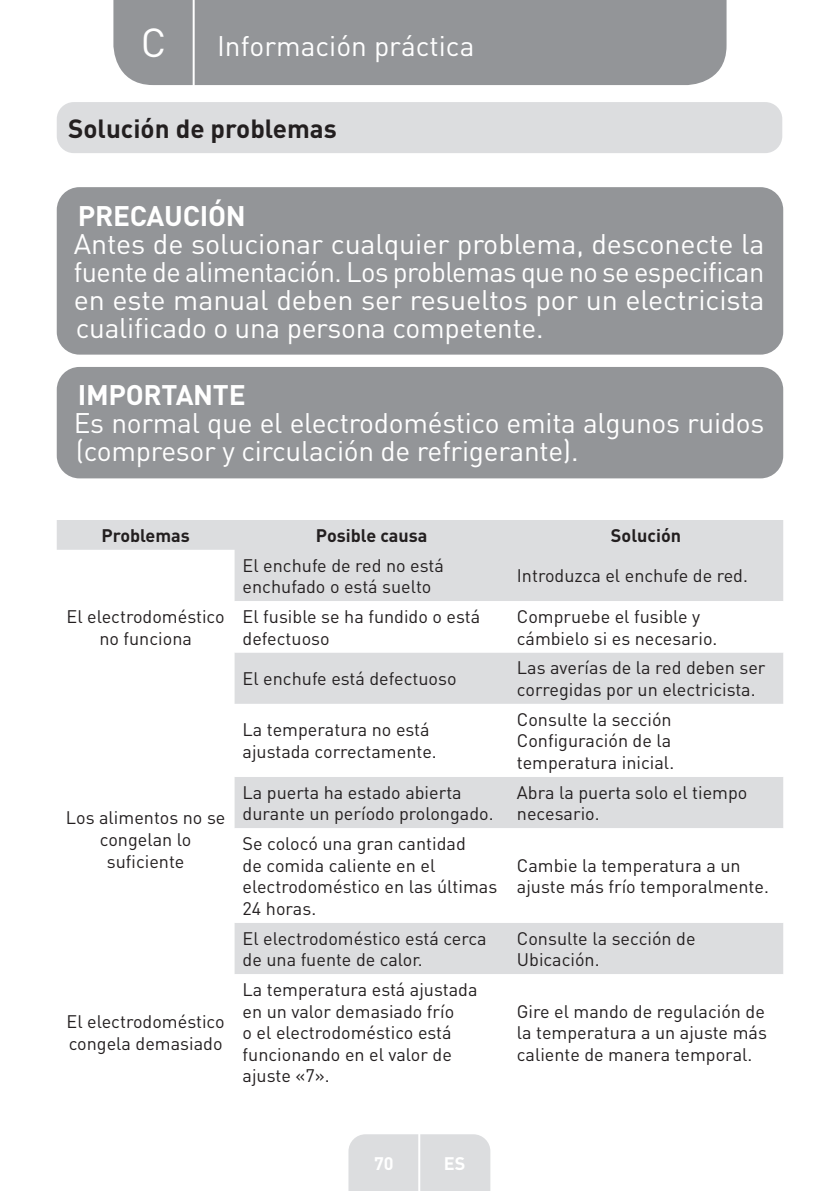
<style>
.page{position:relative;width:840px;height:1191px;background:#fff}
.page>*{position:absolute;margin:0;border:0;box-sizing:border-box;transform-origin:0 0}
.t1{font:40px "DIN Pro";color:#fff}
.t2{font:28px/28px "DIN Pro";letter-spacing:-.01em;color:#fff;text-align:justify}
.t3{font:700 28px "DIN Pro";letter-spacing:-.01em;color:#fff}
.t4{font:700 26px "DIN Pro";color:#231f20}
.t5{font:18px/21.6px "DIN Pro";color:#231f20}
.t6{font:700 18px "DIN Pro";color:#231f20}
.t7{font:700 18px "DIN Pro";color:#fff}
</style>
<div class="page">
<div style="left:113px;top:0;width:613px;height:85px;background:#939598"></div>
<div style="left:348px;top:1134px;width:142px;height:57px;background:#dcdddf"></div>
<hr style="left:418px;top:1111px;width:2px;height:80px;background:#fff">
<hr style="left:192px;top:0;width:2px;height:88px;background:#fff">
<div style="left:57px;top:187px;width:725px;height:167px;background:#939598;border-radius:23px"></div>
<div style="left:57px;top:367px;width:725px;height:111px;background:#939598;border-radius:23px"></div>
<svg style="left:57px;top:520px;width:725px;height:81px;fill:#dcdddf"></svg>
<svg style="left:234px;top:653px;width:548px;height:321px"></svg>
<div style="left:57px;top:102px;width:724px;height:51px;background:#dcdddf;border-radius:17px"></div>
<h1 class="t1" style="left:141px;top:15px;width:27px">C</h1>
<h2 class="t2" style="left:217px;top:31px;width:259px">Información práctica</h2>
<h3 class="t4" style="left:68px;top:110px;width:270px">Solución de problemas</h3>
<h2 class="t3" style="left:78px;top:196px;width:169px">PRECAUCIÓN</h2>
<h2 class="t2" style="left:74px;top:228px;width:692px">Antes de solucionar cualquier problema, desconecte la fuente de alimentación. Los problemas que no se especifican en este manual deben ser resueltos por un electricista cualificado o una persona competente.</h2>
<h2 class="t3" style="left:78px;top:376px;width:169px">IMPORTANTE</h2>
<h2 class="t2" style="left:74px;top:408px;width:691px">Es normal que el electrodoméstico emita algunos ruidos (compresor y circulación de refrigerante).</h2>
<p class="t6" style="left:101px;top:523px;width:90px">Problemas</p>
<p class="t6" style="left:316px;top:523px;width:113px">Posible causa</p>
<p class="t6" style="left:610px;top:523px;width:72px">Solución</p>
<p class="t5" style="left:67px;top:605px;width:159px;text-align:center">El electrodoméstico no funciona</p>
<p class="t5" style="left:66px;top:806px;width:161px;text-align:center">Los alimentos no se congelan lo suficiente</p>
<p class="t5" style="left:67px;top:1010px;width:159px">El electrodoméstico congela demasiado</p>
<p class="t5" style="left:242px;top:553px;width:203px">El enchufe de red no está enchufado o está suelto</p>
<p class="t5" style="left:516px;top:564px;width:232px">Introduzca el enchufe de red.</p>
<p class="t5" style="left:242px;top:605px;width:239px">El fusible se ha fundido o está defectuoso</p>
<p class="t5" style="left:516px;top:605px;width:202px">Compruebe el fusible y cámbielo si es necesario.</p>
<p class="t5" style="left:242px;top:667px;width:215px">El enchufe está defectuoso</p>
<p class="t5" style="left:516px;top:656px;width:250px">Las averías de la red deben ser corregidas por un electricista.</p>
<p class="t5" style="left:242px;top:718px;width:195px">La temperatura no está ajustada correctamente.</p>
<p class="t5" style="left:516px;top:707px;width:159px">Consulte la sección<br>Configuración de la temperatura inicial.</p>
<p class="t5" style="left:242px;top:780px;width:252px">La puerta ha estado abierta durante un período prolongado.</p>
<p class="t5" style="left:516px;top:780px;width:232px">Abra la puerta solo el tiempo necesario.</p>
<p class="t5" style="left:242px;top:832px;width:256px">Se colocó una gran cantidad<br>de comida caliente en el electrodoméstico en las últimas<br>24 horas.</p>
<p class="t5" style="left:516px;top:853px;width:253px">Cambie la temperatura a un ajuste más frío temporalmente.</p>
<p class="t5" style="left:242px;top:926px;width:245px">El electrodoméstico está cerca de una fuente de calor.</p>
<p class="t5" style="left:516px;top:926px;width:180px">Consulte la sección de<br>Ubicación.</p>
<p class="t5" style="left:242px;top:978px;width:236px">La temperatura está ajustada en un valor demasiado frío<br>o el electrodoméstico está funcionando en el valor de ajuste «7».</p>
<p class="t5" style="left:516px;top:999px;width:251px;text-align:justify">Gire el mando de regulación de la temperatura a un ajuste más caliente de manera temporal.</p>
<p class="t7" style="left:374px;top:1150px;width:21px">70</p>
<p class="t7" style="left:443px;top:1150px;width:23px">ES</p>
</div>
